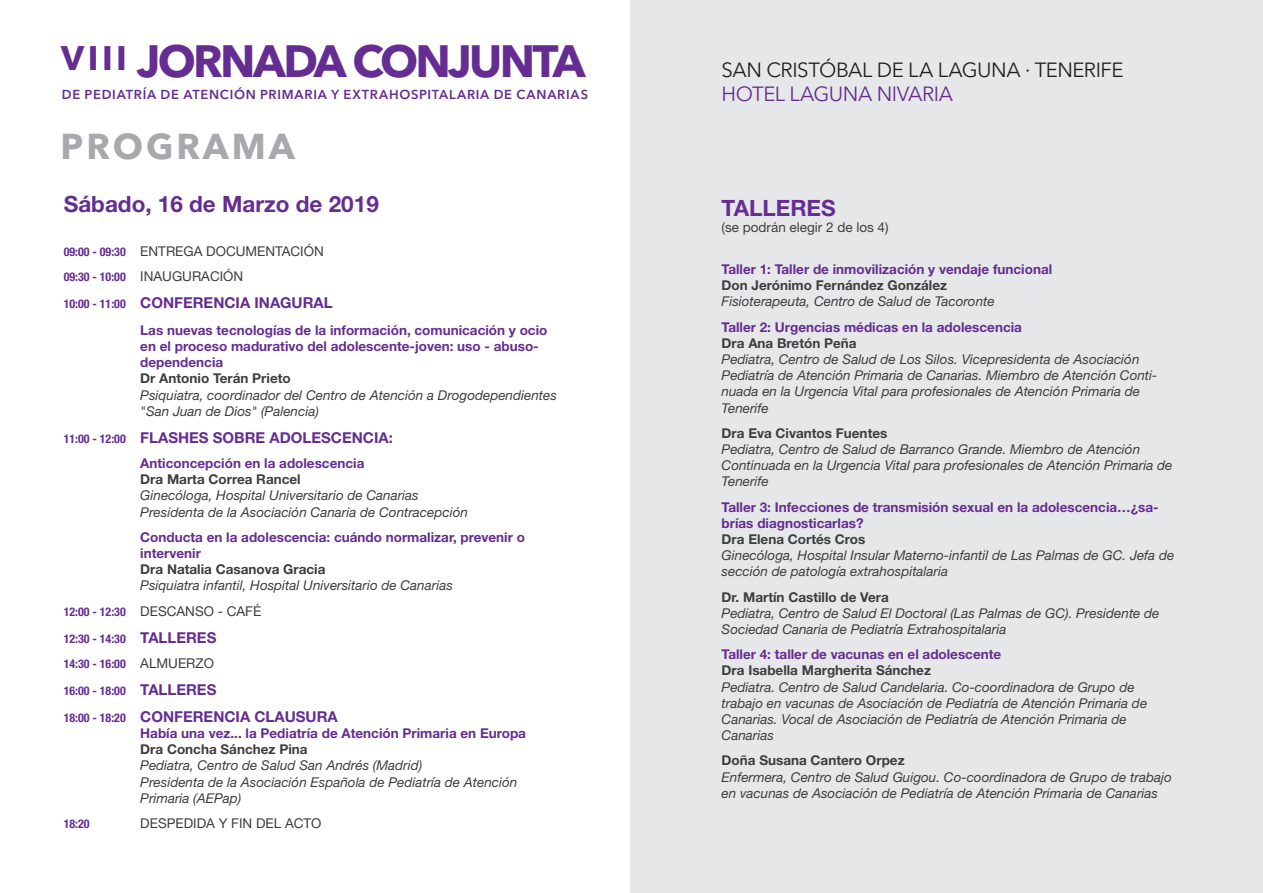
<style>
.page{position:relative;width:1263px;height:893px;background:#fff}
.page>*{position:absolute;margin:0;border:0;box-sizing:border-box;transform-origin:0 0}
.t1{font:700 44.85px "Avenir Next LT Pro";letter-spacing:-.065em;color:#652d91}
.t2{font:700 35.7px "Avenir Next LT Pro";letter-spacing:.08em;color:#a8a9ad}
.t3{font:700 22.5px "Helvetica Neue LT Std";color:#652d91}
.t4{font:20.4px "Avenir Next LT Pro";letter-spacing:-.02em;color:#231f20}
.t5{font:20.4px "Avenir Next LT Pro";letter-spacing:-.02em;color:#652d91}
.t6{font:700 15px "Helvetica Neue LT Std";color:#652d91}
.t7{font:italic 13.5px/16.2px "Helvetica Neue LT Std";color:#3e3e3f}
.t8{font:700 13.5px/16.2px "Helvetica Neue LT Std";color:#652d91}
.t9{font:700 13.5px "Helvetica Neue LT Std";color:#3e3e3f}
.t10{font:13.5px/25.2px "Helvetica Neue LT Std";color:#3e3e3f}
.t11{font:600 12.9px "Avenir Next LT Pro";letter-spacing:.06em;color:#652d91}
.t12{font:700 condensed 12px/25.2px "Helvetica Neue LT Std";color:#652d91}
.s1{font-weight:700;font-stretch:condensed;font-size:12px;color:#652d91}
.s2{font-stretch:condensed;font-size:12px}
.s3{font-weight:700;font-style:normal;font-stretch:condensed;font-size:12px;color:#652d91}
.s4{font-style:normal}
.s5{font-stretch:normal;font-size:15px}
.s6{font-weight:400;font-stretch:normal;font-size:13.5px;color:#3e3e3f}
</style>
<div class="page">
<div style="left:630px;top:0;width:633px;height:893px;background:#e6e7e9"></div>
<h1 class="t1" style="left:61px;top:34px;width:526px"><sup>V</sup> <sup>I</sup> <sup>I</sup> <sup>I</sup> JORNADA CONJUNTA</h1>
<p class="t11" style="left:62px;top:87px;width:528px">DE PEDIATRÍA DE ATENCIÓN PRIMARIA Y EXTRAHOSPITALARIA DE CANARIAS</p>
<h2 class="t2" style="left:61px;top:125px;width:236px">PROGRAMA</h2>
<h3 class="t3" style="left:64px;top:190px;width:317px">Sábado, 16 de Marzo de 2019</h3>
<p class="t10" style="left:64px;top:238px;width:262px"><span class="s1">09:00 - 09:30</span> ENTREGA DOCUMENTACIÓN<br><span class="s1">09:30 - 10:00</span> INAUGURACIÓN</p>
<p class="t6" style="left:64px;top:293px;width:271px"><span class="s2">10:00 - 11:00</span> CONFERENCIA INAGURAL</p>
<p class="t8" style="left:140px;top:322px;width:409px">Las nuevas tecnologías de la información, comunicación y ocio en el proceso madurativo del adolescente-joven: uso - abuso&shy;dependencia</p>
<p class="t9" style="left:140px;top:370px;width:152px">Dr Antonio Terán Prieto</p>
<p class="t7" style="left:140px;top:387px;width:418px">Psiquiatra, coordinador del Centro de Atención a Drogodependientes "San Juan de Dios" (Palencia)</p>
<p class="t6" style="left:64px;top:428px;width:331px"><span class="s2">11:00 - 12:00</span> FLASHES SOBRE ADOLESCENCIA:</p>
<p class="t8" style="left:140px;top:455px;width:226px">Anticoncepción en la adolescencia</p>
<p class="t9" style="left:140px;top:471px;width:162px">Dra Marta Correa Rancel</p>
<p class="t7" style="left:140px;top:487px;width:329px">Ginecóloga, Hospital Universitario de Canarias<br>Presidenta de la Asociación Canaria de Contracepción</p>
<p class="t8" style="left:140px;top:529px;width:386px">Conducta en la adolescencia: cuándo normalizar, prevenir o intervenir</p>
<p class="t9" style="left:140px;top:561px;width:187px">Dra Natalia Casanova Gracia</p>
<p class="t7" style="left:64px;top:573px;width:391px;line-height:25.2px;text-indent:77px">Psiquiatra infantil, Hospital Universitario de Canarias<br><span class="s3">12:00 - 12:30</span> <span class="s4">DESCANSO - CAFÉ</span></p>
<p class="t12" style="left:64px;top:626px;width:154px">12:30 - 14:30 <span class="s5">TALLERES<br></span>14:30 - 16:00 <span class="s6">ALMUERZO</span></p>
<p class="t12" style="left:64px;top:678px;width:154px">16:00 - 18:00 <span class="s5">TALLERES</span></p>
<p class="t6" style="left:64px;top:707px;width:276px"><span class="s2">18:00 - 18:20</span> CONFERENCIA CLAUSURA</p>
<p class="t8" style="left:140px;top:725px;width:387px">Había una vez... la Pediatría de Atención Primaria en Europa</p>
<p class="t9" style="left:140px;top:741px;width:169px">Dra Concha Sánchez Pina</p>
<p class="t7" style="left:140px;top:757px;width:379px">Pediatra, Centro de Salud San Andrés (Madrid)<br>Presidenta de la Asociación Española de Pediatría de Atención<br>Primaria (AEPap)</p>
<p class="t12" style="left:64px;top:811px;width:27px">18:20</p>
<p class="t10" style="left:140px;top:810px;width:183px">DESPEDIDA Y FIN DEL ACTO</p>
<h3 class="t4" style="left:722px;top:58px;width:403px">SAN CRISTÓBAL DE LA LAGUNA · TENERIFE</h3>
<h3 class="t5" style="left:722px;top:81px;width:233px">HOTEL LAGUNA NIVARIA</h3>
<h3 class="t3" style="left:722px;top:194px;width:116px">TALLERES</h3>
<p class="t10" style="left:722px;top:215px;width:169px">(se podrán elegir 2 de los 4)</p>
<p class="t8" style="left:722px;top:261px;width:332px">Taller 1: Taller de inmovilización y vendaje funcional</p>
<p class="t9" style="left:722px;top:277px;width:227px">Don Jerónimo Fernández González</p>
<p class="t7" style="left:722px;top:293px;width:275px">Fisioterapeuta, Centro de Salud de Tacoronte</p>
<p class="t8" style="left:722px;top:318px;width:302px">Taller 2: Urgencias médicas en la adolescencia</p>
<p class="t9" style="left:722px;top:335px;width:137px">Dra Ana Bretón Peña</p>
<p class="t7" style="left:722px;top:351px;width:437px">Pediatra, Centro de Salud de Los Silos. Vicepresidenta de Asociación Pediatría de Atención Primaria de Canarias. Miembro de Atención Conti&shy;nuada en la Urgencia Vital para profesionales de Atención Primaria de Tenerife</p>
<p class="t9" style="left:722px;top:425px;width:167px">Dra Eva Civantos Fuentes</p>
<p class="t7" style="left:722px;top:441px;width:452px">Pediatra, Centro de Salud de Barranco Grande. Miembro de Atención<br>Continuada en la Urgencia Vital para profesionales de Atención Primaria de<br>Tenerife</p>
<p class="t8" style="left:722px;top:498px;width:439px">Taller 3: Infecciones de transmisión sexual en la adolescencia…¿sa&shy;brías diagnosticarlas?</p>
<p class="t9" style="left:722px;top:531px;width:145px">Dra Elena Cortés Cros</p>
<p class="t7" style="left:722px;top:547px;width:454px">Ginecóloga, Hospital Insular Materno-infantil de Las Palmas de GC. Jefa de sección de patología extrahospitalaria</p>
<p class="t9" style="left:722px;top:588px;width:169px">Dr. Martín Castillo de Vera</p>
<p class="t7" style="left:722px;top:605px;width:439px">Pediatra, Centro de Salud El Doctoral (Las Palmas de GC). Presidente de<br>Sociedad Canaria de Pediatría Extrahospitalaria</p>
<p class="t8" style="left:722px;top:646px;width:281px">Taller 4: taller de vacunas en el adolescente</p>
<p class="t9" style="left:722px;top:662px;width:211px">Dra Isabella Margherita Sánchez</p>
<p class="t7" style="left:722px;top:678px;width:427px">Pediatra. Centro de Salud Candelaria. Co-coordinadora de Grupo de trabajo en vacunas de Asociación de Pediatría de Atención Primaria de Canarias. Vocal de Asociación de Pediatría de Atención Primaria de Canarias</p>
<p class="t9" style="left:722px;top:752px;width:185px">Doña Susana Cantero Orpez</p>
<p class="t7" style="left:722px;top:768px;width:452px">Enfermera, Centro de Salud Guigou. Co-coordinadora de Grupo de trabajo en vacunas de Asociación de Pediatría de Atención Primaria de Canarias</p>
</div>
